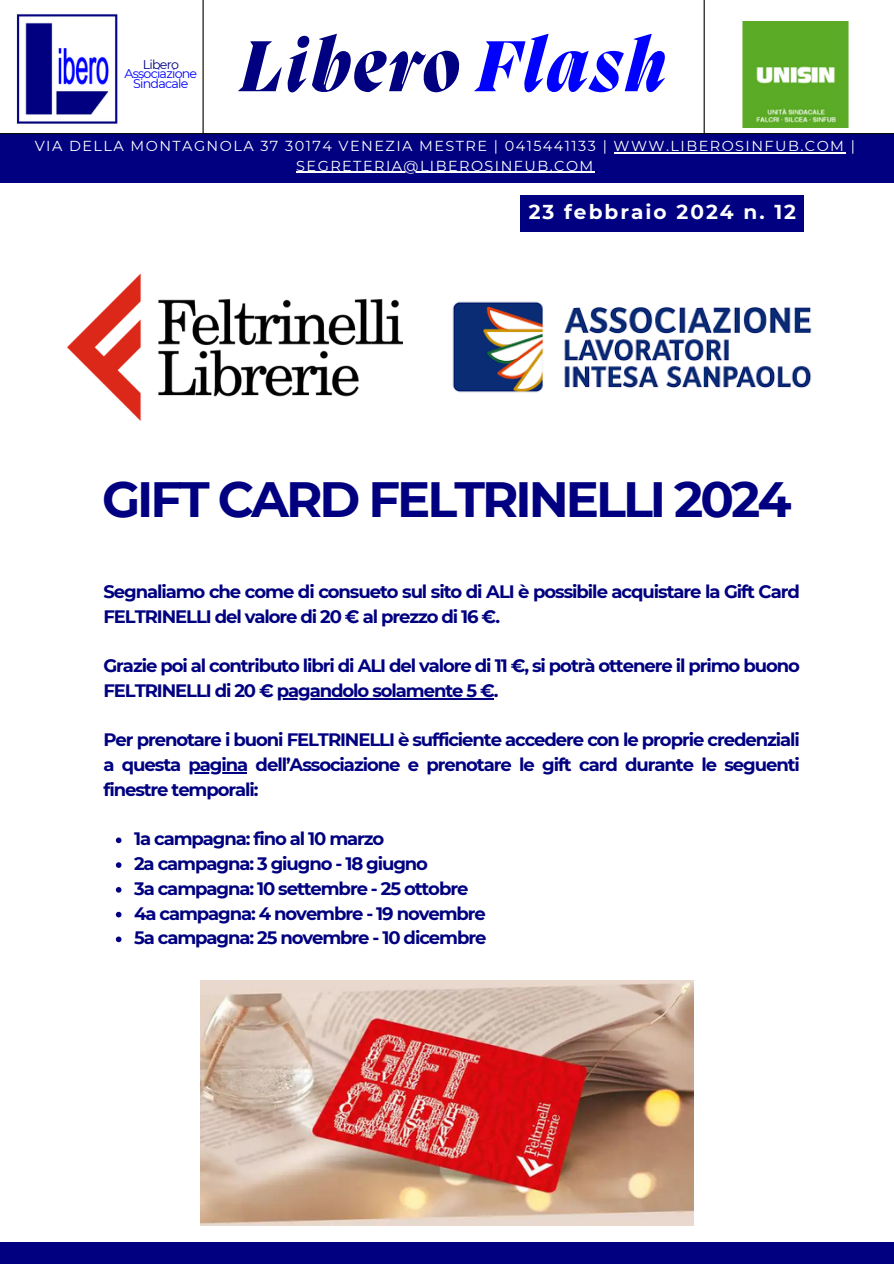
<style>
.page{position:relative;width:894px;height:1264px;background:#fff}
.page>*{position:absolute;margin:0;border:0;box-sizing:border-box;transform-origin:0 0}
.t1{font:italic 800 73.95px "Migra";letter-spacing:.04em;color:#000080}
.t2{font:700 49.5px "Montserrat";letter-spacing:-.06em;color:#000080}
.t3{font:700 20.1px "Montserrat";letter-spacing:.1em;color:#fdfefd}
.t4{font:700 18px/24.8px "Montserrat";letter-spacing:-.06em;color:#000080}
.t5{font:14.4px "Montserrat";letter-spacing:.1em;color:#fdfefd}
.t6{font:12.6px "Montserrat";letter-spacing:-.06em;color:#00f}
.t7{font:12.6px "Montserrat";letter-spacing:-.06em;color:#000080}
.s1{color:#00f}
</style>
<div class="page">
<div style="left:0;top:134px;width:893px;height:48px;background:#000080"></div>
<hr style="left:0;top:133px;width:893px;height:1px;background:#000">
<hr style="left:703px;top:0;width:1px;height:133px;background:#000">
<hr style="left:202px;top:0;width:1px;height:133px;background:#000">
<img style="left:742px;top:22px;width:106px;height:105px">
<img style="left:16px;top:14px;width:102px;height:110px">
<hr style="left:613px;top:152px;width:232px;height:1px;background:#fdfefd">
<hr style="left:296px;top:172px;width:298px;height:1px;background:#fdfefd">
<div style="left:0;top:1242px;width:893px;height:21px;background:#000080"></div>
<div style="left:520px;top:195px;width:284px;height:36px;background:#000080"></div>
<img style="left:67px;top:273px;width:335px;height:148px">
<img style="left:201px;top:980px;width:491px;height:245px">
<hr style="left:277px;top:698px;width:216px;height:1px;background:#000080">
<hr style="left:188px;top:772px;width:59px;height:1px;background:#000080">
<svg style="left:116px;top:837px;width:5px;height:6px"></svg>
<svg style="left:116px;top:862px;width:5px;height:5px"></svg>
<svg style="left:116px;top:887px;width:5px;height:5px"></svg>
<svg style="left:116px;top:911px;width:5px;height:6px"></svg>
<svg style="left:116px;top:936px;width:5px;height:6px"></svg>
<img style="left:452px;top:301px;width:360px;height:92px">
<p class="t7" style="left:143px;top:57px;width:38px">Libero</p>
<h6 class="t6" style="left:124px;top:66px;width:74px">Associazione</h6>
<h3 class="t6" style="left:133px;top:76px;width:57px">Sindacale</h3>
<h1 class="t1" style="left:241px;top:31px;width:427px">Libero <span class="s1">Flash</span></h1>
<p class="t5" style="left:35px;top:137px;width:821px">VIA DELLA MONTAGNOLA 37 30174 VENEZIA MESTRE | 0415441133 | WWW.LIBEROSINFUB.COM |</p>
<p class="t5" style="left:296px;top:157px;width:298px">SEGRETERIA@LIBEROSINFUB.COM</p>
<p class="t3" style="left:528px;top:200px;width:269px">23 febbraio 2024 n. 12</p>
<p class="t2" style="left:102px;top:469px;width:690px">GIFT CARD FELTRINELLI 2024</p>
<h2 class="t4" style="left:103px;top:579px;width:697px">Segnaliamo che come di consueto sul sito di ALI è possibile acquistare la Gift Card<br>FELTRINELLI del valore di 20 € al prezzo di 16 €.</h2>
<h4 class="t4" style="left:103px;top:653px;width:697px">Grazie poi al contributo libri di ALI del valore di 11 €, si potrà ottenere il primo buono<br>FELTRINELLI di 20 € pagandolo solamente 5 €.</h4>
<h4 class="t4" style="left:103px;top:727px;width:697px">Per prenotare i buoni FELTRINELLI è sufficiente accedere con le proprie credenziali a questa pagina dell’Associazione e prenotare le gift card durante le seguenti</h4>
<h4 class="t4" style="left:103px;top:777px;width:157px">finestre temporali:</h4>
<h4 class="t4" style="left:134px;top:826px;width:295px">1a campagna: fino al 10 marzo<br>2a campagna: 3 giugno - 18 giugno</h4>
<p class="t4" style="left:134px;top:876px;width:336px">3a campagna: 10 settembre - 25 ottobre</p>
<p class="t4" style="left:134px;top:900px;width:353px">4a campagna: 4 novembre - 19 novembre</p>
<p class="t4" style="left:134px;top:925px;width:354px">5a campagna: 25 novembre - 10 dicembre</p>
</div>
